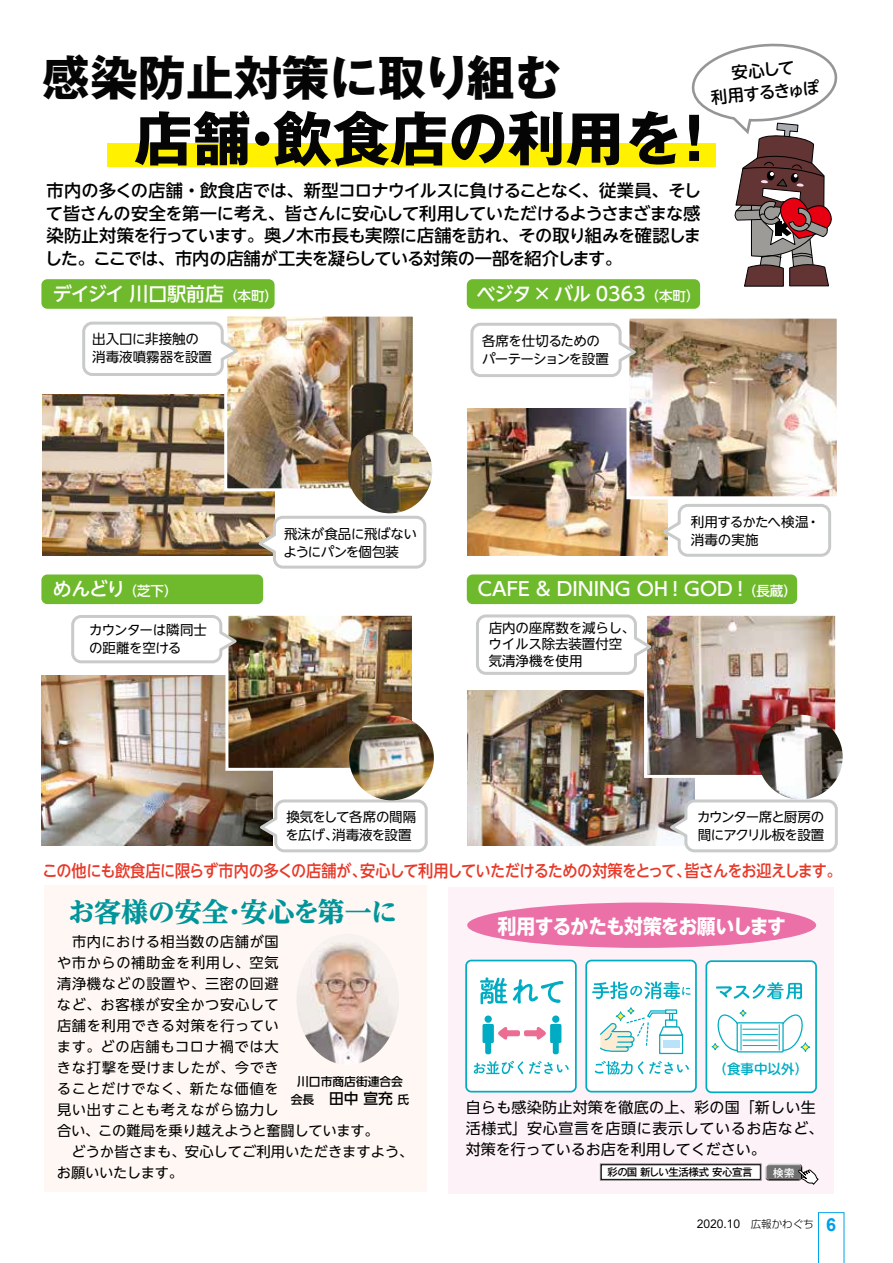
<style>
.page{position:relative;width:893px;height:1263px;background:#fff}
.page>*{position:absolute;margin:0;border:0;box-sizing:border-box;transform-origin:0 0}
.t1{font:700 58.5px "Gothic MB101 Pro";color:#050505}
.t2{font:700 48px "Gothic MB101 Pro";color:#050505}
.t3{font:800 27px "UD Reimin Pro";letter-spacing:-.01em;color:#00959a}
.t4{font:700 20.1px "UD Shin Go NT Pro";letter-spacing:-.05em;color:#fff;scale:.93 1}
.t5{font:500 18.9px "UD Shin Go NT Pro";color:#fff}
.t6{font:700 18px "Arial";color:#00a0e9}
.t7{font:500 17.25px/22.5px "UD Shin Go NT Pro";letter-spacing:-.05em;color:#000;text-align:justify}
.t8{font:500 16.65px "UD Shin Go NT Pro";letter-spacing:-.04em;color:#e83828;scale:.91 1}
.t9{font:500 16.65px "UD Shin Go NT Pro";letter-spacing:-.015em;color:#e83828;scale:.91 1}
.t10{font:500 16.65px "UD Shin Go NT Pro";letter-spacing:-.065em;color:#e83828;scale:.91 1}
.t11{font:500 16.5px/22.5px "UD Shin M Go Pro";color:#000;text-align:center}
.t12{font:15px/21px "UD Shin Go NT Pro";letter-spacing:.02em;color:#000}
.t13{font:500 14.7px "UD Shin Go NT Pro";color:#000}
.t14{font:14.25px/21px "UD Shin Go NT Pro";letter-spacing:.04em;color:#000}
.t15{font:13.5px/18px "UD Shin Go NT Pro";letter-spacing:-.015em;color:#000}
.t16{font:13.5px/18px "UD Shin Go NT Pro";letter-spacing:-.07em;color:#000}
.t17{font:13.5px/18px "UD Shin Go NT Pro";letter-spacing:-.04em;color:#000}
.t18{font:500 13.5px "UD Shin Go NT Pro";color:#fff}
.t19{font:500 13.5px "UD Shin M Go Pro";color:#00acc3}
.t20{font:12px "Avenir";color:#000}
.t21{font:500 11.7px/17.7px "UD Shin Go NT Pro";color:#000}
.t22{font:700 10.95px "Futo Go B101 Pro";color:#fff}
.t23{font:500 10.5px "Gothic MB101 Pro";letter-spacing:-.04em;color:#000}
.t24{font:300 10.5px "Shin Go Pro";color:#000}
.s1{font-size:13.5px}
</style>
<div class="page">
<div style="left:107px;top:143px;width:609px;height:24px;background:#fff100"></div>
<img style="left:467px;top:408px;width:201px;height:147px">
<div style="left:44px;top:886px;width:382px;height:306px;background:#fef7f3"></div>
<div style="left:448px;top:887px;width:386px;height:306px;background:#fdf2f7"></div>
<svg style="left:818px;top:1212px;width:26px;height:51px"></svg>
<div style="left:41px;top:279px;width:234px;height:30px;background:#6fba2c;border-radius:6px"></div>
<div style="left:41px;top:574px;width:222px;height:30px;background:#6fba2c;border-radius:6px"></div>
<div style="left:467px;top:279px;width:233px;height:30px;background:#6fba2c;border-radius:6px"></div>
<div style="left:467px;top:574px;width:330px;height:30px;background:#6fba2c;border-radius:6px"></div>
<img style="left:297px;top:942px;width:101px;height:122px">
<div style="left:467px;top:902px;width:349px;height:46px;background:#eb70a7;border-radius:50%"></div>
<div style="left:466px;top:960px;width:110px;height:132px;background:#fff;border-radius:5px"></div>
<div style="left:465px;top:960px;width:112px;height:132px;border:2px solid #00acc3;border-radius:5px"></div>
<svg style="left:480px;top:977px;width:84px;height:27px"></svg>
<svg style="left:473px;top:1061px;width:96px;height:14px"></svg>
<div style="left:485px;top:1015px;width:7px;height:8px;background:#00acc3;border-radius:50%"></div>
<div style="left:552px;top:1015px;width:7px;height:8px;background:#00acc3;border-radius:50%"></div>
<svg style="left:482px;top:1024px;width:79px;height:30px"></svg>
<div style="left:586px;top:960px;width:110px;height:132px;background:#fff;border-radius:5px"></div>
<div style="left:585px;top:960px;width:112px;height:132px;border:2px solid #00acc3;border-radius:5px"></div>
<svg style="left:592px;top:981px;width:99px;height:18px"></svg>
<svg style="left:594px;top:1061px;width:95px;height:14px"></svg>
<div style="left:659px;top:1035px;width:24px;height:19px;border:1px solid #00acc3"></div>
<svg style="left:599px;top:1009px;width:85px;height:43px"></svg>
<div style="left:627px;top:1007px;width:7px;height:7px;border:1px solid #00acc3;border-radius:50%"></div>
<svg style="left:691px;top:43px;width:147px;height:244px"></svg>
<img style="left:630px;top:320px;width:206px;height:175px">
<div style="left:626px;top:316px;width:214px;height:183px;border:3px solid #fff"></div>
<img style="left:43px;top:395px;width:231px;height:161px">
<img style="left:467px;top:690px;width:228px;height:156px">
<img style="left:42px;top:676px;width:231px;height:170px">
<img style="left:229px;top:617px;width:182px;height:150px">
<div style="left:225px;top:613px;width:190px;height:158px;border:3px solid #fff"></div>
<img style="left:648px;top:617px;width:186px;height:157px">
<div style="left:644px;top:613px;width:194px;height:165px;border:3px solid #fff"></div>
<img style="left:228px;top:318px;width:184px;height:169px">
<div style="left:224px;top:314px;width:192px;height:177px;border:3px solid #fff"></div>
<div style="left:706px;top:961px;width:110px;height:131px;background:#fff;border-radius:5px"></div>
<div style="left:705px;top:960px;width:112px;height:133px;border:2px solid #00acc3;border-radius:5px"></div>
<svg style="left:716px;top:982px;width:86px;height:17px"></svg>
<svg style="left:737px;top:1023px;width:46px;height:29px"></svg>
<div style="left:737px;top:1022px;width:47px;height:30px;border:1px solid #00acc3"></div>
<svg style="left:779px;top:1014px;width:24px;height:38px"></svg>
<hr style="left:743px;top:1029px;width:34px;height:1px;background:#00acc3">
<hr style="left:743px;top:1034px;width:34px;height:1px;background:#00acc3">
<hr style="left:743px;top:1040px;width:34px;height:1px;background:#00acc3">
<hr style="left:743px;top:1045px;width:34px;height:1px;background:#00acc3">
<svg style="left:801px;top:1043px;width:9px;height:8px"></svg>
<div style="left:800px;top:1042px;width:10px;height:10px;border:1px solid #00acc3;border-radius:50%"></div>
<svg style="left:715px;top:1011px;width:31px;height:41px"></svg>
<div style="left:739px;top:1009px;width:8px;height:8px;border:1px solid #00acc3;border-radius:50%"></div>
<div style="left:712px;top:1043px;width:7px;height:7px;border:1px solid #00acc3;border-radius:50%"></div>
<div style="left:600px;top:1163px;width:162px;height:18px;border:3px solid #898989"></div>
<div style="left:601px;top:1165px;width:159px;height:14px;background:#fff"></div>
<div style="left:601px;top:1164px;width:159px;height:15px;border:1px solid #000"></div>
<svg style="left:765px;top:1166px;width:3px;height:14px"></svg>
<hr style="left:768px;top:1179px;width:31px;height:1px;background:#000">
<hr style="left:768px;top:1164px;width:31px;height:1px;background:#cccdcd">
<div style="left:766px;top:1165px;width:35px;height:14px;background:#727171;border-radius:2px"></div>
<svg style="left:797px;top:1164px;width:22px;height:21px"></svg>
<svg style="left:82px;top:320px;width:159px;height:57px"></svg>
<svg style="left:476px;top:613px;width:178px;height:63px"></svg>
<svg style="left:256px;top:514px;width:171px;height:55px"></svg>
<svg style="left:661px;top:502px;width:170px;height:55px"></svg>
<svg style="left:667px;top:798px;width:171px;height:55px"></svg>
<svg style="left:257px;top:798px;width:171px;height:55px"></svg>
<img style="left:349px;top:716px;width:85px;height:84px;border-radius:42px">
<img style="left:758px;top:715px;width:85px;height:84px;border-radius:42px">
<img style="left:348px;top:429px;width:84px;height:84px;border-radius:42px">
<svg style="left:470px;top:321px;width:168px;height:58px"></svg>
<svg style="left:71px;top:613px;width:168px;height:52px"></svg>
<h2 class="t2" style="left:42px;top:38px;width:521px">感染防止対策に取り組む</h2>
<h1 class="t1" style="left:134px;top:90px;width:550px">店舗飲食店の利用を</h1>
<h1 class="t1" style="left:233px;top:90px;width:60px">・</h1>
<h1 class="t1" style="left:665px;top:90px;width:60px">!</h1>
<p class="t7" style="left:45px;top:179px;width:658px">市内の多くの店舗・飲食店では、新型コロナウイルスに負けることなく、従業員、そして皆さんの安全を第一に考え、皆さんに安心して利用していただけるようさまざまな感染防止対策を行っています。奥ノ木市長も実際に店舗を訪れ、その取り組みを確認しました。ここでは、市内の店舗が工夫を凝らしている対策の一部を紹介します。</p>
<h3 class="t5" style="left:53px;top:278px;width:173px">デイジイ川口駅前店</h3>
<p class="t18" style="left:224px;top:285px;width:55px">（本町）</p>
<h3 class="t5" style="left:476px;top:278px;width:171px">ベジタ×バル 0363</h3>
<p class="t18" style="left:646px;top:285px;width:55px">（本町(</p>
<p class="t11" style="left:708px;top:63px;width:110px;rotate:-5deg">安心して<br>利用するきゅぽ</p>
<p class="t15" style="left:92px;top:330px;width:121px">出入口に非接触の消毒液噴霧器を設置</p>
<p class="t17" style="left:482px;top:332px;width:128px">各席を仕切るためのパーテーションを設置</p>
<p class="t15" style="left:284px;top:524px;width:135px">飛沫が食品に飛ばないようにパンを個包装</p>
<p class="t15" style="left:691px;top:512px;width:119px">利用するかたへ検温消毒の実施</p>
<p class="t15" style="left:806px;top:512px;width:15px">・</p>
<h3 class="t5" style="left:53px;top:574px;width:74px">めんどり</h3>
<p class="t18" style="left:124px;top:580px;width:55px">（芝下）</p>
<h3 class="t5" style="left:478px;top:574px;width:280px">CAFE ＆ DINING OH！GOD！<span class="s1">（</span></h3>
<p class="t18" style="left:756px;top:580px;width:42px">長蔵(</p>
<p class="t15" style="left:89px;top:620px;width:119px">カウンターは隣同士の距離を空ける</p>
<p class="t15" style="left:489px;top:619px;width:148px;line-height:16.5px">店内の座席数を減らし、ウイルス除去装置付空気清浄機を使用</p>
<p class="t15" style="left:332px;top:808px;width:86px;text-indent:-46px">換気をして各席の間隔消毒液を設置</p>
<p class="t15" style="left:286px;top:826px;width:55px">を広げ、</p>
<p class="t16" style="left:697px;top:807px;width:129px">カウンター席と厨房の間にアクリル板を設置</p>
<p class="t9" style="left:42px;top:857px;width:358px">この他にも飲食店に限らず市内の多くの店舗が、</p>
<p class="t8" style="left:360px;top:857px;width:365px">安心して利用していただけるための対策をとって、</p>
<p class="t10" style="left:684px;top:857px;width:174px">皆さんをお迎えします。</p>
<h3 class="t3" style="left:68px;top:890px;width:331px">お客様の安全安心を第一に</h3>
<h3 class="t3" style="left:221px;top:890px;width:28px">・</h3>
<p class="t14" style="left:57px;top:930px;width:358px">　市内における相当数の店舗が国<br>や市からの補助金を利用し、空気<br>清浄機などの設置や、三密の回避<br>など、お客様が安全かつ安心して<br>店舗を利用できる対策を行ってい<br>ます。どの店舗もコロナ禍では大<br>きな打撃を受けましたが、今でき<br>ることだけでなく、新たな価値を<br>見い出すことも考えながら協力し<br>合い、この難局を乗り越えようと奮闘しています。<br>　どうか皆さまも、安心してご利用いただきますよう、お願いいたします。</p>
<p class="t21" style="left:398px;top:1072px;width:13px;text-indent:-100px">川口市商店街連合会氏</p>
<p class="t13" style="left:314px;top:1086px;width:80px">　田中宣充</p>
<p class="t21" style="left:291px;top:1090px;width:25px">会長</p>
<h3 class="t4" style="left:498px;top:910px;width:311px">利用するかたも対策をお願いします</h3>
<p class="t19" style="left:714px;top:1057px;width:96px">（食事中以外(</p>
<p class="t12" style="left:466px;top:1096px;width:359px">自らも感染防止対策を徹底の上、彩の国「新しい生活様式」安心宣言を店頭に表示しているお店など、対策を行っているお店を利用してください。</p>
<p class="t23" style="left:607px;top:1163px;width:147px">彩の国新しい生活様式安心宣言</p>
<p class="t22" style="left:773px;top:1164px;width:23px">検索</p>
<p class="t20" style="left:706px;top:1217px;width:38px">2020.9</p>
<p class="t6" style="left:826px;top:1213px;width:12px">6</p>
<p class="t24" style="left:751px;top:1215px;width:65px">広報かわぐち</p>
<p class="t24" style="left:753px;top:1216px;width:65px">広報かわぐち</p>
<p class="t20" style="left:697px;top:1217px;width:45px">2020.10</p>
</div>
